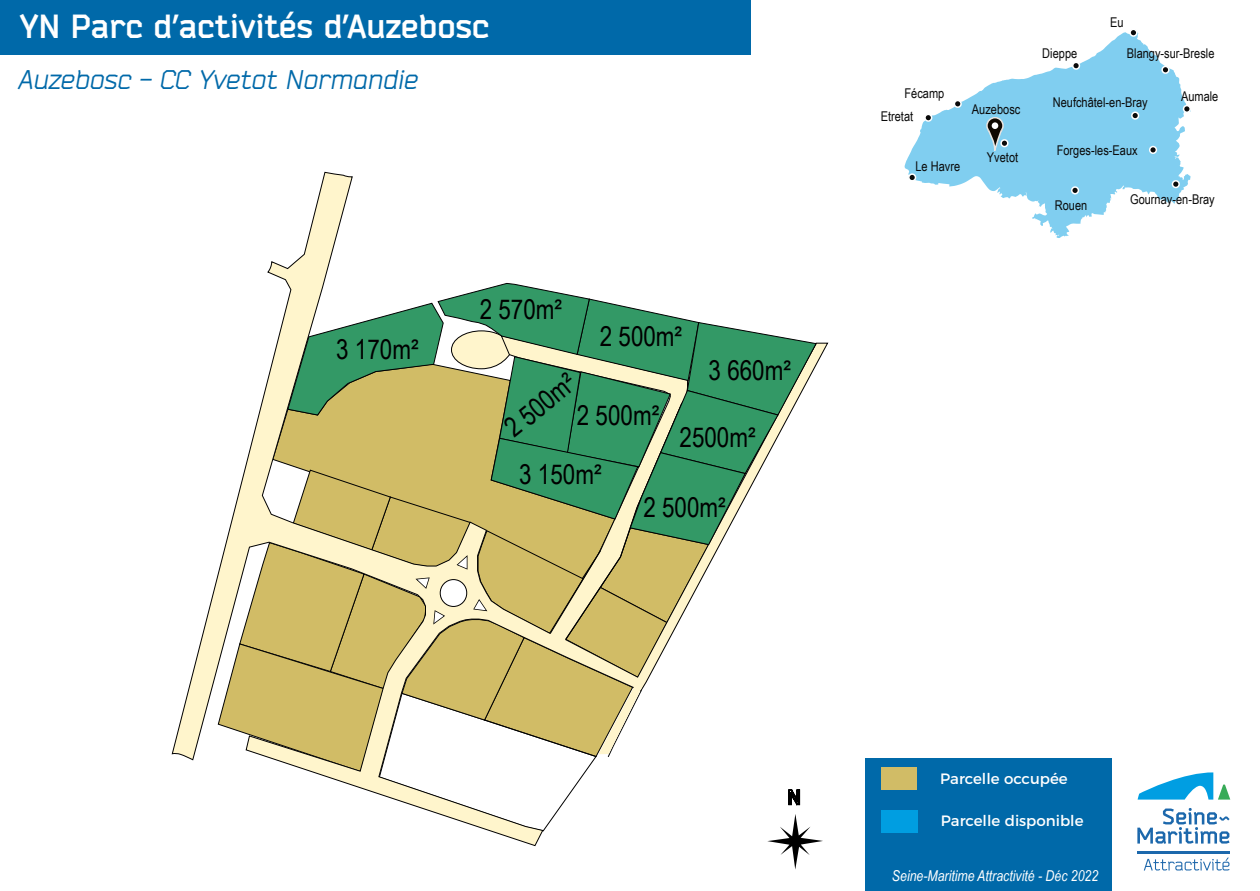
<style>
.page{position:relative;width:1260px;height:891px;background:#fff}
.page>*{position:absolute;margin:0;border:0;box-sizing:border-box;transform-origin:0 0}
.t1{font:700 33px "Bender";color:#fff}
.t2{font:27.3px/58.8px "Arial Narrow";color:#000}
.t3{font:italic 27px "Bender";color:#0069a9}
.t4{font:italic 15px "Arial Narrow";color:#fff}
.t5{font:15px "Montserrat";color:#fff}
.t6{font:13.5px "Arial Narrow";color:#0a0a0a}
</style>
<div class="page">
<div style="left:865px;top:758px;width:246px;height:133px;background:#0069a9"></div>
<hr style="left:1137px;top:851px;width:92px;height:3px;background:#1c68ac">
<svg style="left:1137px;top:808px;width:93px;height:36px"></svg>
<svg style="left:1144px;top:858px;width:86px;height:13px"></svg>
<svg style="left:1138px;top:772px;width:92px;height:28px"></svg>
<div style="left:0;top:0;width:751px;height:54px;background:#0069a9"></div>
<svg style="left:1107px;top:32px;width:84px;height:172px;fill:#80cef0"></svg>
<div style="left:1183px;top:105px;width:8px;height:8px;border:2px solid #fff;border-radius:50%"></div>
<div style="left:1130px;top:29px;width:7px;height:7px;background:#0a0a0a;border-radius:50%"></div>
<div style="left:1129px;top:29px;width:9px;height:8px;border:2px solid #fff;border-radius:50%"></div>
<div style="left:1149px;top:146px;width:8px;height:8px;border:2px solid #fff;border-radius:50%"></div>
<div style="left:1132px;top:112px;width:7px;height:7px;background:#0a0a0a;border-radius:50%"></div>
<div style="left:1131px;top:111px;width:8px;height:9px;border:2px solid #fff;border-radius:50%"></div>
<div style="left:1162px;top:66px;width:7px;height:7px;background:#0a0a0a;border-radius:50%"></div>
<div style="left:1161px;top:66px;width:9px;height:8px;border:2px solid #fff;border-radius:50%"></div>
<div style="left:1172px;top:181px;width:7px;height:6px;background:#0a0a0a;border-radius:50%"></div>
<div style="left:1172px;top:180px;width:8px;height:8px;border:2px solid #fff;border-radius:50%"></div>
<img style="left:97px;top:46px;width:1010px;height:816px">
<h1 class="t1" style="left:20px;top:6px;width:471px">YN Parc d’activités d’Auzebosc</h1>
<h3 class="t3" style="left:18px;top:63px;width:401px">Auzebosc - CC Yvetot Normandie</h3>
<h2 class="t2" style="left:336px;top:319px;width:84px">3 170m²</h2>
<h2 class="t2" style="left:480px;top:279px;width:84px">2 570m²</h2>
<h2 class="t2" style="left:600px;top:306px;width:84px">2 500m²</h2>
<h2 class="t2" style="left:489px;top:407px;width:84px;rotate:-39deg">2 500m²</h2>
<h2 class="t2" style="left:519px;top:385px;width:141px;text-indent:58px">2 500m²<br>3 150m²</h2>
<h2 class="t2" style="left:709px;top:340px;width:84px">3 660m²</h2>
<h2 class="t2" style="left:680px;top:407px;width:78px">2500m²</h2>
<h2 class="t2" style="left:643px;top:477px;width:84px">2 500m²</h2>
<p class="t6" style="left:905px;top:83px;width:41px">Fécamp</p>
<p class="t6" style="left:881px;top:106px;width:34px">Etretat</p>
<p class="t6" style="left:972px;top:100px;width:50px">Auzebosc</p>
<p class="t6" style="left:915px;top:156px;width:46px">Le Havre</p>
<p class="t6" style="left:987px;top:147px;width:33px">Yvetot</p>
<p class="t6" style="left:1110px;top:12px;width:15px">Eu</p>
<p class="t6" style="left:1042px;top:44px;width:36px">Dieppe</p>
<p class="t6" style="left:1127px;top:44px;width:89px">Blangy-sur-Bresle</p>
<p class="t6" style="left:1181px;top:86px;width:39px">Aumale</p>
<p class="t6" style="left:1053px;top:92px;width:97px">Neufchâtel-en-Bray</p>
<p class="t6" style="left:1057px;top:140px;width:82px">Forges-les-Eaux</p>
<p class="t6" style="left:1055px;top:196px;width:34px">Rouen</p>
<p class="t6" style="left:1130px;top:189px;width:86px">Gournay-en-Bray</p>
<p class="t5" style="left:940px;top:767px;width:129px">Parcelle occupée</p>
<p class="t5" style="left:941px;top:809px;width:144px">Parcelle disponible</p>
<p class="t4" style="left:892px;top:866px;width:208px">Seine-Maritime Attractivité - Déc 2022</p>
</div>
